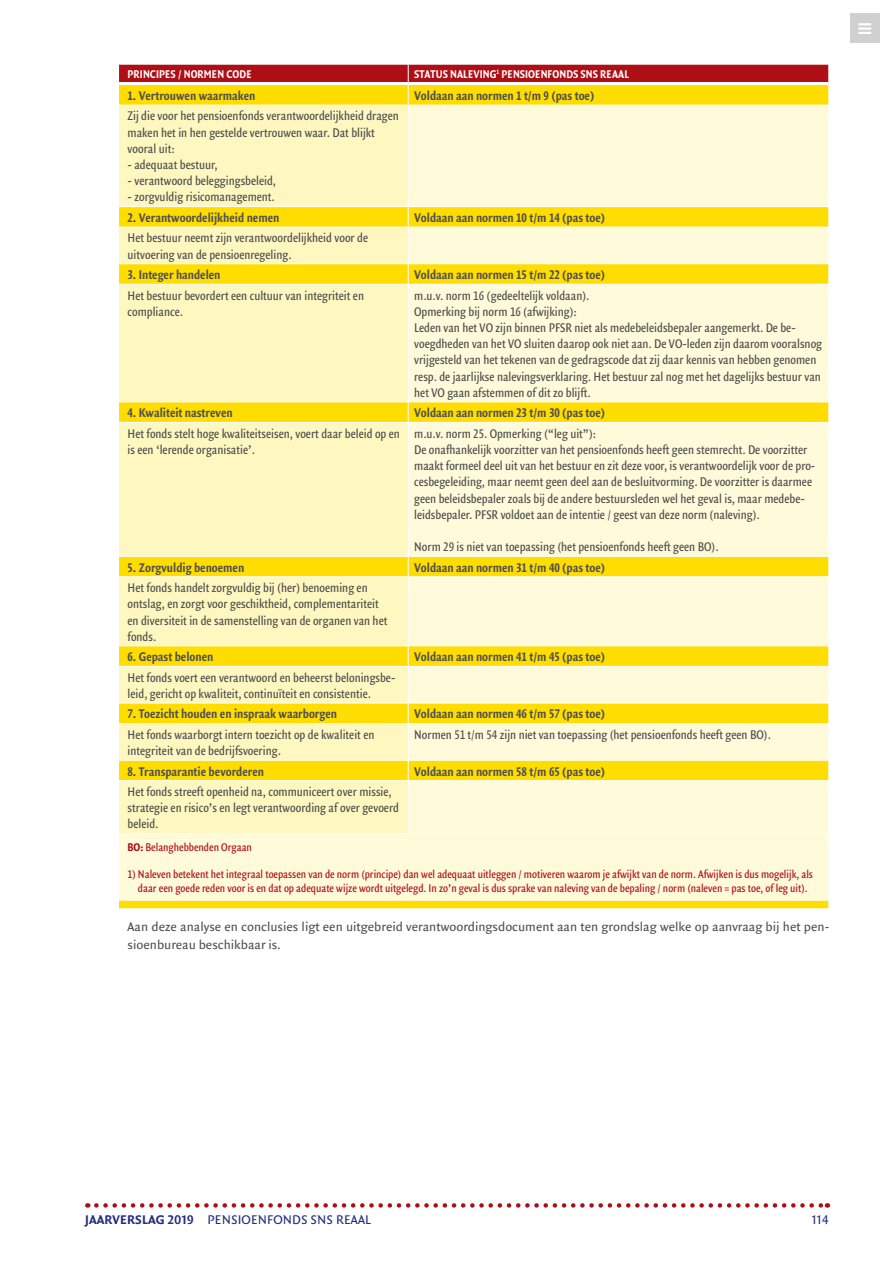
<style>
.page{position:relative;width:893px;height:1263px;background:#fff}
.page>*{position:absolute;margin:0;border:0;box-sizing:border-box;transform-origin:0 0}
.t1{font:condensed 13.5px/16.2px "Quadraat Sans OT";color:#4f4f4f}
.t2{font:13.5px "Quadraat Sans OT Cn Bld";color:#4f4f4f}
.t3{font:13.5px/18px "Quadraat Sans OT";color:#4f4f4f}
.t4{font:13.5px "Quadraat Sans OT";letter-spacing:.01em;color:#242e7c}
.t5{font:condensed 12px/13.5px "Quadraat Sans OT";color:#ae0e16;text-align:center}
.t6{font:12px "Quadraat Sans OT Cn Bld";letter-spacing:.01em;color:#fff}
.s1{font-family:"Quadraat Sans OT Cn Bld";font-stretch:normal}
.s2{font-family:"Quadraat Sans OT Bld"}
</style>
<div class="page">
<svg style="left:96px;top:1203px;width:732px;height:5px"></svg>
<div style="left:850px;top:13px;width:30px;height:30px;background:#d0d0d0"></div>
<svg style="left:119px;top:106px;width:289px;height:727px;background:#fff29c"></svg>
<svg style="left:409px;top:106px;width:419px;height:727px;background:#fff4b0"></svg>
<div style="left:119px;top:833px;width:710px;height:67px;background:#fffad9"></div>
<div style="left:119px;top:900px;width:710px;height:9px;background:#fd0"></div>
<hr style="left:119px;top:206px;width:289px;height:1px;background:#fff">
<hr style="left:119px;top:227px;width:289px;height:1px;background:#fff">
<hr style="left:119px;top:263px;width:289px;height:1px;background:#fff">
<hr style="left:119px;top:284px;width:289px;height:1px;background:#fff">
<hr style="left:119px;top:402px;width:289px;height:1px;background:#fff">
<hr style="left:119px;top:422px;width:289px;height:1px;background:#fff">
<hr style="left:119px;top:556px;width:289px;height:1px;background:#fff">
<hr style="left:119px;top:576px;width:289px;height:1px;background:#fff">
<hr style="left:119px;top:645px;width:289px;height:1px;background:#fff">
<hr style="left:119px;top:666px;width:289px;height:1px;background:#fff">
<hr style="left:119px;top:703px;width:289px;height:1px;background:#fff">
<hr style="left:119px;top:723px;width:289px;height:1px;background:#fff">
<hr style="left:119px;top:760px;width:289px;height:1px;background:#fff">
<hr style="left:119px;top:780px;width:289px;height:1px;background:#fff">
<hr style="left:119px;top:833px;width:289px;height:1px;background:#fff">
<hr style="left:408px;top:833px;width:421px;height:1px;background:#fff">
<hr style="left:119px;top:900px;width:289px;height:1px;background:#fff">
<hr style="left:408px;top:900px;width:421px;height:1px;background:#fff">
<hr style="left:119px;top:908px;width:289px;height:1px;background:#fff">
<hr style="left:408px;top:908px;width:421px;height:1px;background:#fff">
<svg style="left:119px;top:64px;width:710px;height:41px;background:#da8012"></svg>
<svg style="left:408px;top:207px;width:1px;height:20px"></svg>
<svg style="left:828px;top:207px;width:1px;height:20px"></svg>
<svg style="left:408px;top:264px;width:1px;height:20px"></svg>
<svg style="left:828px;top:264px;width:1px;height:20px"></svg>
<svg style="left:408px;top:403px;width:1px;height:19px"></svg>
<svg style="left:828px;top:403px;width:1px;height:19px"></svg>
<svg style="left:408px;top:557px;width:1px;height:19px"></svg>
<svg style="left:828px;top:557px;width:1px;height:19px"></svg>
<svg style="left:408px;top:646px;width:1px;height:20px"></svg>
<svg style="left:828px;top:646px;width:1px;height:20px"></svg>
<svg style="left:408px;top:704px;width:1px;height:19px"></svg>
<svg style="left:828px;top:704px;width:1px;height:19px"></svg>
<svg style="left:408px;top:761px;width:1px;height:19px"></svg>
<svg style="left:828px;top:761px;width:1px;height:19px"></svg>
<hr style="left:828px;top:834px;width:1px;height:66px;background:#fff">
<hr style="left:119px;top:82px;width:289px;height:3px;background:#fff">
<hr style="left:408px;top:82px;width:420px;height:3px;background:#fff">
<hr style="left:408px;top:206px;width:421px;height:1px;background:#fff">
<hr style="left:408px;top:227px;width:421px;height:1px;background:#fff">
<hr style="left:408px;top:263px;width:421px;height:1px;background:#fff">
<hr style="left:408px;top:284px;width:421px;height:1px;background:#fff">
<hr style="left:408px;top:402px;width:421px;height:1px;background:#fff">
<hr style="left:408px;top:422px;width:421px;height:1px;background:#fff">
<hr style="left:408px;top:556px;width:421px;height:1px;background:#fff">
<hr style="left:408px;top:576px;width:421px;height:1px;background:#fff">
<hr style="left:408px;top:645px;width:421px;height:1px;background:#fff">
<hr style="left:408px;top:666px;width:421px;height:1px;background:#fff">
<hr style="left:408px;top:703px;width:421px;height:1px;background:#fff">
<hr style="left:408px;top:723px;width:421px;height:1px;background:#fff">
<hr style="left:408px;top:760px;width:421px;height:1px;background:#fff">
<hr style="left:408px;top:780px;width:421px;height:1px;background:#fff">
<p class="t6" style="left:128px;top:67px;width:126px">PRINCIPES / NORMEN CODE</p>
<p class="t6" style="left:414px;top:67px;width:216px">STATUS NALEVING<sup>1</sup> PENSIOENFONDS SNS REAAL</p>
<p class="t2" style="left:128px;top:88px;width:129px">1. Vertrouwen waarmaken</p>
<p class="t2" style="left:414px;top:88px;width:182px">Voldaan aan normen 1 t/m 9 (pas toe)</p>
<p class="t1" style="left:128px;top:108px;width:273px">Zij die voor het pensioenfonds verantwoordelijkheid dragen maken het in hen gestelde vertrouwen waar. Dat blijkt vooral uit:</p>
<p class="t1" style="left:128px;top:157px;width:92px">- adequaat bestuur,</p>
<p class="t1" style="left:128px;top:173px;width:150px">- verantwoord beleggingsbeleid,</p>
<p class="t1" style="left:128px;top:189px;width:149px">- zorgvuldig risicomanagement.</p>
<p class="t2" style="left:128px;top:210px;width:153px">2. Verantwoordelijkheid nemen</p>
<p class="t2" style="left:414px;top:210px;width:192px">Voldaan aan normen 10 t/m 14 (pas toe)</p>
<p class="t1" style="left:128px;top:230px;width:242px">Het bestuur neemt zijn verantwoordelijkheid voor de uitvoering van de pensioenregeling.</p>
<p class="t2" style="left:128px;top:267px;width:95px">3. Integer handelen</p>
<p class="t2" style="left:414px;top:267px;width:192px">Voldaan aan normen 15 t/m 22 (pas toe)</p>
<p class="t1" style="left:128px;top:288px;width:238px">Het bestuur bevordert een cultuur van integriteit en compliance.</p>
<p class="t1" style="left:414px;top:288px;width:409px">m.u.v. norm 16 (gedeeltelijk voldaan).<br>Opmerking bij norm 16 (afwijking):<br>Leden van het VO zijn binnen PFSR niet als medebeleidsbepaler aangemerkt. De be&shy;voegdheden van het VO sluiten daarop ook niet aan. De VO-leden zijn daarom vooralsnog vrijgesteld van het tekenen van de gedragscode dat zij daar kennis van hebben genomen resp. de jaarlijkse nalevingsverklaring. Het bestuur zal nog met het dagelijks bestuur van het VO gaan afstemmen of dit zo blijft.</p>
<p class="t2" style="left:128px;top:405px;width:107px">4. Kwaliteit nastreven</p>
<p class="t2" style="left:414px;top:405px;width:192px">Voldaan aan normen 23 t/m 30 (pas toe)</p>
<p class="t1" style="left:128px;top:426px;width:274px">Het fonds stelt hoge kwaliteitseisen, voert daar beleid op en is een ‘lerende organisatie’.</p>
<p class="t1" style="left:414px;top:426px;width:403px">m.u.v. norm 25. Opmerking (“leg uit”):<br>De onafhankelijk voorzitter van het pensioenfonds heeft geen stemrecht. De voorzitter maakt formeel deel uit van het bestuur en zit deze voor, is verantwoordelijk voor de pro&shy;cesbegeleiding, maar neemt geen deel aan de besluitvorming. De voorzitter is daarmee geen beleidsbepaler zoals bij de andere bestuursleden wel het geval is, maar medebe&shy;leidsbepaler. PFSR voldoet aan de intentie / geest van deze norm (naleving).</p>
<p class="t1" style="left:414px;top:539px;width:306px">Norm 29 is niet van toepassing (het pensioenfonds heeft geen BO).</p>
<p class="t2" style="left:128px;top:559px;width:118px">5. Zorgvuldig benoemen</p>
<p class="t2" style="left:414px;top:559px;width:192px">Voldaan aan normen 31 t/m 40 (pas toe)</p>
<p class="t1" style="left:128px;top:580px;width:261px">Het fonds handelt zorgvuldig bij (her) benoeming en ontslag, en zorgt voor geschiktheid, complementariteit en diversiteit in de samenstelling van de organen van het fonds.</p>
<p class="t2" style="left:128px;top:649px;width:87px">6. Gepast belonen</p>
<p class="t2" style="left:414px;top:649px;width:192px">Voldaan aan normen 41 t/m 45 (pas toe)</p>
<p class="t1" style="left:128px;top:670px;width:269px">Het fonds voert een verantwoord en beheerst beloningsbe&shy;leid, gericht op kwaliteit, continuïteit en consistentie.</p>
<p class="t2" style="left:128px;top:706px;width:211px">7. Toezicht houden en inspraak waarborgen</p>
<p class="t2" style="left:414px;top:706px;width:192px">Voldaan aan normen 46 t/m 57 (pas toe)</p>
<p class="t1" style="left:128px;top:727px;width:248px">Het fonds waarborgt intern toezicht op de kwaliteit en integriteit van de bedrijfsvoering.</p>
<p class="t1" style="left:414px;top:727px;width:358px">Normen 51 t/m 54 zijn niet van toepassing (het pensioenfonds heeft geen BO).</p>
<p class="t2" style="left:128px;top:763px;width:138px">8. Transparantie bevorderen</p>
<p class="t2" style="left:414px;top:763px;width:192px">Voldaan aan normen 58 t/m 65 (pas toe)</p>
<p class="t1" style="left:128px;top:784px;width:273px">Het fonds streeft openheid na, communiceert over missie, strategie en risico’s en legt verantwoording af over gevoerd beleid.</p>
<p class="t5" style="left:128px;top:841px;width:126px"><span class="s1">BO:</span> Belanghebbenden Orgaan</p>
<p class="t5" style="left:128px;top:868px;width:687px">1) Naleven betekent het integraal toepassen van de norm (principe) dan wel adequaat uitleggen / motiveren waarom je afwijkt van de norm. Afwijken is dus mogelijk, als daar een goede reden voor is en dat op adequate wijze wordt uitgelegd. In zo’n geval is dus sprake van naleving van de bepaling / norm (naleven = pas toe, of leg uit).</p>
<p class="t3" style="left:128px;top:918px;width:703px">Aan deze analyse en conclusies ligt een uitgebreid verantwoordingsdocument aan ten grondslag welke op aanvraag bij het pen&shy;sioenbureau beschikbaar is.</p>
<p class="t4" style="left:85px;top:1212px;width:288px"><span class="s2">JAARVERSLAG 2019</span> PENSIOENFONDS SNS REAAL</p>
<p class="t4" style="left:812px;top:1212px;width:19px">114</p>
</div>
